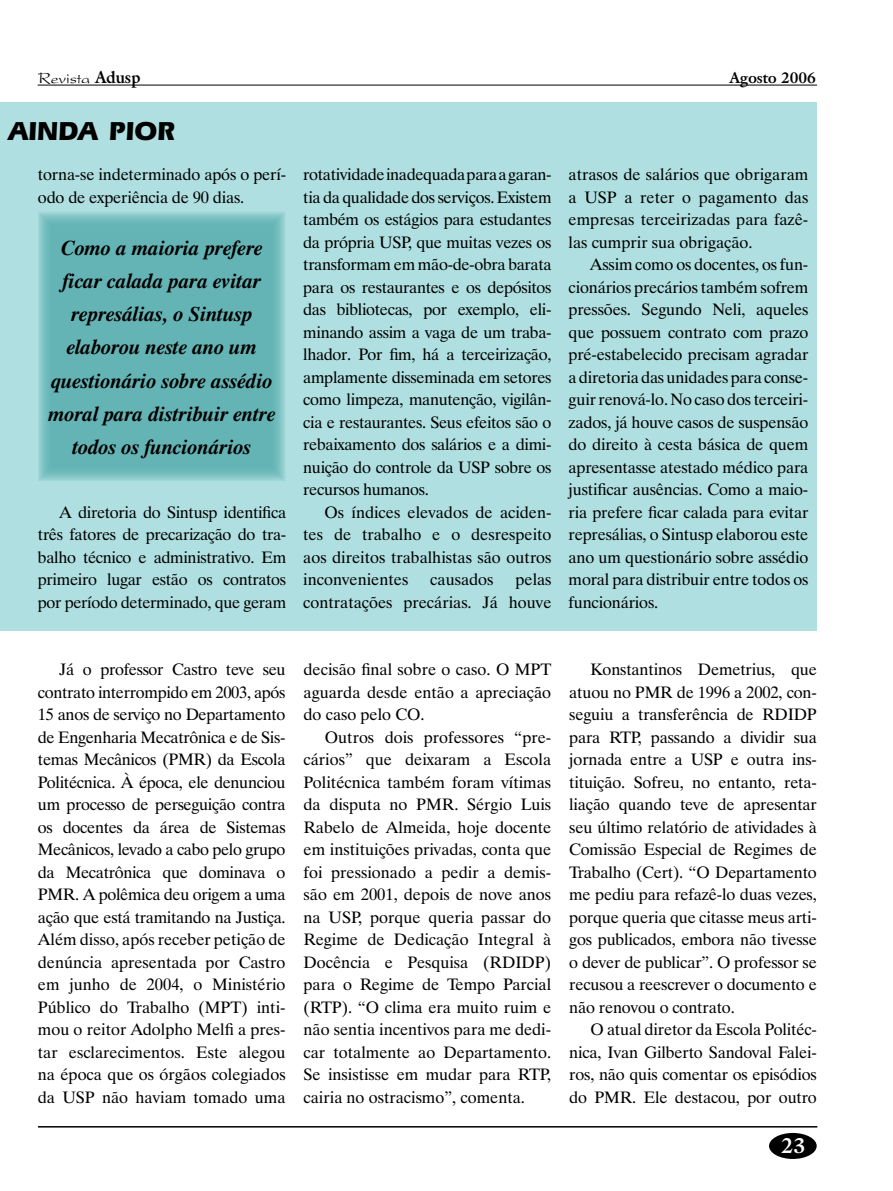
<style>
.page{position:relative;width:893px;height:1191px;background:#fff}
.page>*{position:absolute;margin:0;border:0;box-sizing:border-box;transform-origin:0 0}
.t1{font:700 27px "Eras IT Cby BT";color:#000}
.t2{font:italic 700 21px/33px "Dutch 801 BT";color:#000;text-align:center}
.t3{font:700 21px "Galliard IT Cby BT";color:#fff}
.t4{font:16.5px/22.5px "Dutch 801 BT";letter-spacing:-.01em;color:#000;text-align:justify}
.t5{font:16.5px "President";color:#000}
.t6{font:700 15px "Galliard IT Cby BT";color:#000}
.s1{font-family:"Galliard IT Cby BT";font-weight:700}
</style>
<div class="page">
<hr style="left:38px;top:1126px;width:779px;height:1px;background:#000">
<div style="left:769px;top:1133px;width:48px;height:26px;background:#000;border-radius:50%"></div>
<hr style="left:38px;top:85px;width:779px;height:1px;background:#000">
<div style="left:0;top:102px;width:817px;height:528px;background:#afdfe0"></div>
<div style="left:38px;top:212px;width:248px;height:269px;background:#64b4b5"></div>
<p class="t5" style="left:38px;top:69px;width:104px">Revista <span class="s1">Adusp</span></p>
<p class="t6" style="left:729px;top:68px;width:87px">Agosto 2006</p>
<h1 class="t1" style="left:8px;top:114px;width:168px">AINDA PIOR</h1>
<p class="t4" style="left:38px;top:163px;width:250px">torna-se indeterminado após o perí&shy;odo de experiência de 90 dias.</p>
<p class="t2" style="left:48px;top:231px;width:229px">Como a maioria prefere ficar calada para evitar represálias, o Sintusp elaborou neste ano um questionário sobre assédio moral para distribuir entre todos os funcionários</p>
<p class="t4" style="left:38px;top:500px;width:250px;text-indent:21px">A diretoria do Sintusp identifica três fatores de precarização do tra&shy;balho técnico e administrativo. Em primeiro lugar estão os contratos por período determinado, que geram</p>
<p class="t4" style="left:303px;top:163px;width:250px">rotatividade inadequada para a garan&shy;tia da qualidade dos serviços. Existem também os estágios para estudantes da própria USP, que muitas vezes os transformam em mão-de-obra barata para os restaurantes e os depósitos das bibliotecas, por exemplo, eli&shy;minando assim a vaga de um traba&shy;lhador. Por fim, há a terceirização, amplamente disseminada em setores como limpeza, manutenção, vigilân&shy;cia e restaurantes. Seus efeitos são o rebaixamento dos salários e a dimi&shy;nuição do controle da USP sobre os recursos humanos.</p>
<p class="t4" style="left:303px;top:500px;width:250px;text-indent:21px">Os índices elevados de aciden&shy;tes de trabalho e o desrespeito aos direitos trabalhistas são outros inconvenientes</p>
<p class="t4" style="left:303px;top:568px;width:250px;text-align:right">pelas<br>contratações precárias. Já houve</p>
<p class="t4" style="left:430px;top:568px;width:65px">causados</p>
<p class="t4" style="left:569px;top:163px;width:241px">atrasos de salários que obrigaram a USP a reter o pagamento das empresas terceirizadas para fazê&shy;las cumprir sua obrigação.</p>
<p class="t4" style="left:569px;top:253px;width:241px;text-indent:21px">Assim como os docentes, os fun&shy;cionários precários também sofrem pressões. Segundo Neli, aqueles que possuem contrato com prazo pré-estabelecido precisam agradar a diretoria das unidades para conse&shy;guir renová-lo. No caso dos terceiri&shy;zados, já houve casos de suspensão do direito à cesta básica de quem apresentasse atestado médico para justificar ausências. Como a maio&shy;ria prefere ficar calada para evitar represálias, o Sintusp elaborou este ano um questionário sobre assédio moral para distribuir entre todos os funcionários.</p>
<p class="t4" style="left:38px;top:658px;width:249px;text-indent:21px">Já o professor Castro teve seu contrato interrompido em 2003, após 15 anos de serviço no Departamento de Engenharia Mecatrônica e de Sis&shy;temas Mecânicos (PMR) da Escola Politécnica. À época, ele denunciou um processo de perseguição contra os docentes da área de Sistemas Mecânicos, levado a cabo pelo grupo da Mecatrônica que dominava o PMR. A polêmica deu origem a uma ação que está tramitando na Justiça.<br>Além disso, após receber petição de denúncia apresentada por Castro em junho de 2004, o Ministério Público do Trabalho (MPT) inti&shy;mou o reitor Adolpho Melfi a pres&shy;tar esclarecimentos. Este alegou na época que os órgãos colegiados da USP não haviam tomado uma</p>
<p class="t4" style="left:304px;top:658px;width:249px">decisão final sobre o caso. O MPT aguarda desde então a apreciação do caso pelo CO.</p>
<p class="t4" style="left:304px;top:725px;width:249px;text-indent:21px">Outros dois professores “pre&shy;cários” que deixaram a Escola Politécnica também foram vítimas da disputa no PMR. Sérgio Luis Rabelo de Almeida, hoje docente em instituições privadas, conta que foi pressionado a pedir a demis&shy;são em 2001, depois de nove anos na USP, porque queria passar do Regime de Dedicação Integral à Docência e Pesquisa (RDIDP) para o Regime de Tempo Parcial (RTP). “O clima era muito ruim e não sentia incentivos para me dedi&shy;car totalmente ao Departamento.<br>Se insistisse em mudar para RTP, cairia no ostracismo”, comenta.</p>
<p class="t4" style="left:569px;top:658px;width:249px;text-indent:21px">Konstantinos Demetrius, que atuou no PMR de 1996 a 2002, con&shy;seguiu a transferência de RDIDP para RTP, passando a dividir sua jornada entre a USP e outra ins&shy;tituição. Sofreu, no entanto, reta&shy;liação quando teve de apresentar seu último relatório de atividades à Comissão Especial de Regimes de Trabalho (Cert). “O Departamento me pediu para refazê-lo duas vezes, porque queria que citasse meus arti&shy;gos publicados, embora não tivesse o dever de publicar”. O professor se recusou a reescrever o documento e não renovou o contrato.</p>
<p class="t4" style="left:569px;top:1018px;width:249px;text-indent:21px">O atual diretor da Escola Politéc&shy;nica, Ivan Gilberto Sandoval Falei&shy;ros, não quis comentar os episódios do PMR. Ele destacou, por outro</p>
<p class="t3" style="left:781px;top:1132px;width:26px">23</p>
</div>
